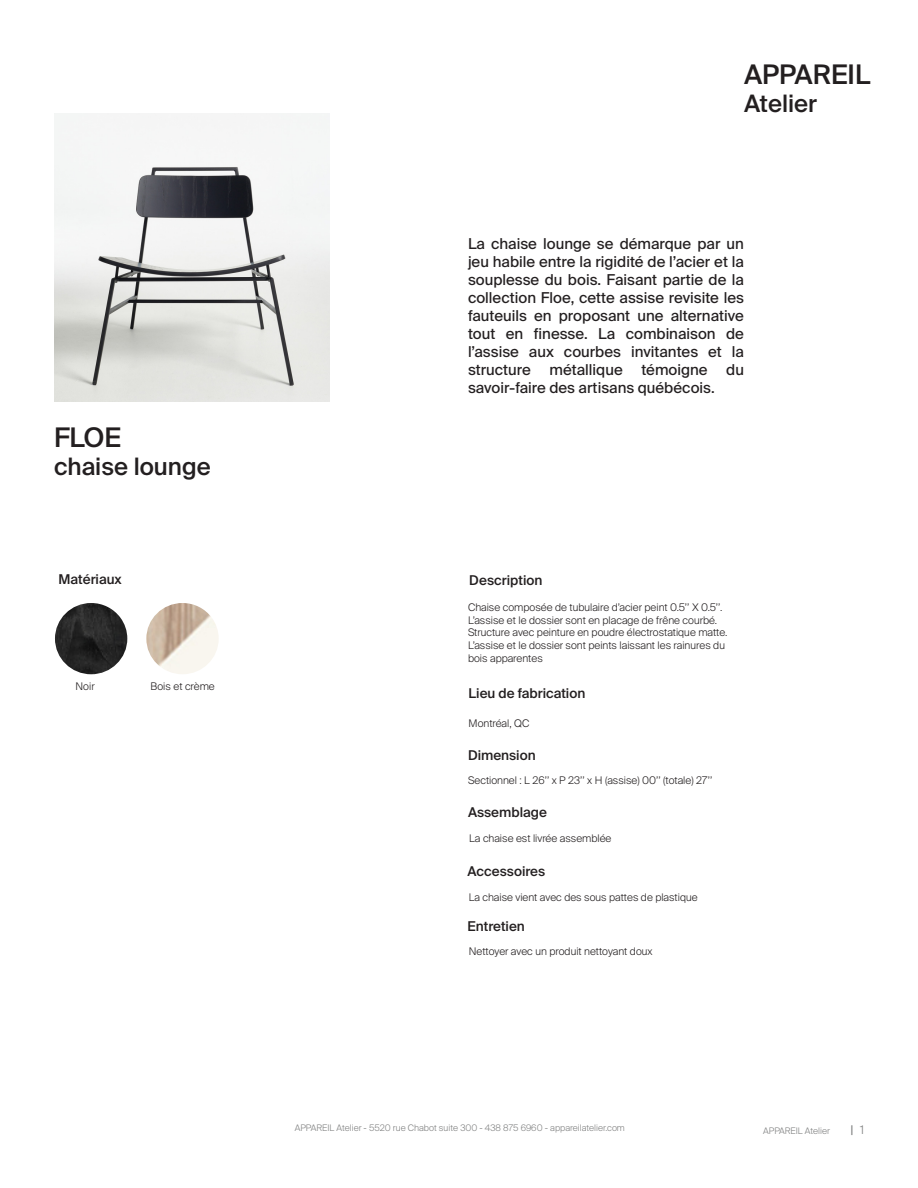
<style>
.page{position:relative;width:918px;height:1188px;background:#fff}
.page>*{position:absolute;margin:0;border:0;box-sizing:border-box;transform-origin:0 0}
.t1{font:500 27px "Suisse Intl";color:#231f20}
.t2{font:500 24px "Suisse Intl";color:#231f20}
.Description{font:15px/18px "Suisse Intl";color:#231f20;text-align:justify}
.Nom_meuble{font:500 13.5px "Suisse Intl";color:#231f20}
.t3{font:12px "Suisse Intl";color:#808181}
.t4{font:300 10.5px/12.6px "Suisse Intl";color:#231f20}
.t5{font:300 9px "Suisse Intl";color:#808181}
.s1{font-weight:300}
</style>
<div class="page">
<img style="left:55px;top:603px;width:72px;height:71px">
<img style="left:55px;top:113px;width:275px;height:289px">
<img style="left:146px;top:603px;width:73px;height:71px">
<p class="t1" style="left:744px;top:58px;width:128px">APPAREIL</p>
<p class="t2" style="left:744px;top:90px;width:75px">Atelier</p>
<p class="Description" style="left:468px;top:234px;width:278px">La chaise lounge se démarque par un jeu habile entre la rigidité de l’acier et la souplesse du bois. Faisant partie de la collection Floe, cette assise revisite les fauteuils en proposant une alternative tout en finesse. La combinaison de l’assise aux courbes invitantes et la structure métallique témoigne du savoir-faire des artisans québécois.</p>
<p class="t1" style="left:54px;top:421px;width:69px">FLOE</p>
<p class="t2" style="left:54px;top:453px;width:158px">chaise lounge</p>
<p class="Nom_meuble" style="left:58px;top:571px;width:65px">Matériaux</p>
<p class="Nom_meuble" style="left:469px;top:572px;width:75px">Description</p>
<p class="t4" style="left:468px;top:601px;width:256px">Chaise composée de tubulaire d’acier peint 0.5’’ X 0.5’’.<br>L’assise et le dossier sont en placage de frêne courbé.</p>
<p class="t4" style="left:468px;top:626px;width:261px">Structure avec peinture en poudre électrostatique matte.</p>
<p class="t4" style="left:468px;top:639px;width:259px">L’assise et le dossier sont peints laissant les rainures du bois apparentes</p>
<p class="t4" style="left:76px;top:680px;width:21px">Noir</p>
<p class="t4" style="left:151px;top:680px;width:66px">Bois et crème</p>
<p class="Nom_meuble" style="left:469px;top:685px;width:118px">Lieu de fabrication</p>
<p class="t4" style="left:469px;top:717px;width:62px">Montréal, QC</p>
<p class="Nom_meuble" style="left:468px;top:747px;width:69px">Dimension</p>
<p class="t4" style="left:468px;top:774px;width:246px">Sectionnel : L 26’’ x P 23’’ x H (assise) 00’’ (totale) 27’’</p>
<p class="Nom_meuble" style="left:468px;top:804px;width:80px">Assemblage</p>
<p class="t4" style="left:469px;top:832px;width:144px">La chaise est livrée assemblée</p>
<p class="Nom_meuble" style="left:467px;top:864px;width:79px">Accessoires</p>
<p class="t4" style="left:469px;top:891px;width:230px">La chaise vient avec des sous pattes de plastique</p>
<p class="Nom_meuble" style="left:467px;top:918px;width:59px">Entretien</p>
<p class="t4" style="left:469px;top:945px;width:185px">Nettoyer avec un produit nettoyant doux</p>
<p class="t5" style="left:295px;top:1122px;width:332px">APPAREIL Atelier - 5520 rue Chabot suite 300 - 438 875 6960 - appareilatelier.com</p>
<p class="t5" style="left:763px;top:1126px;width:68px">APPAREIL Atelier</p>
<p class="t3" style="left:851px;top:1123px;width:15px">| <span class="s1">1</span></p>
</div>
